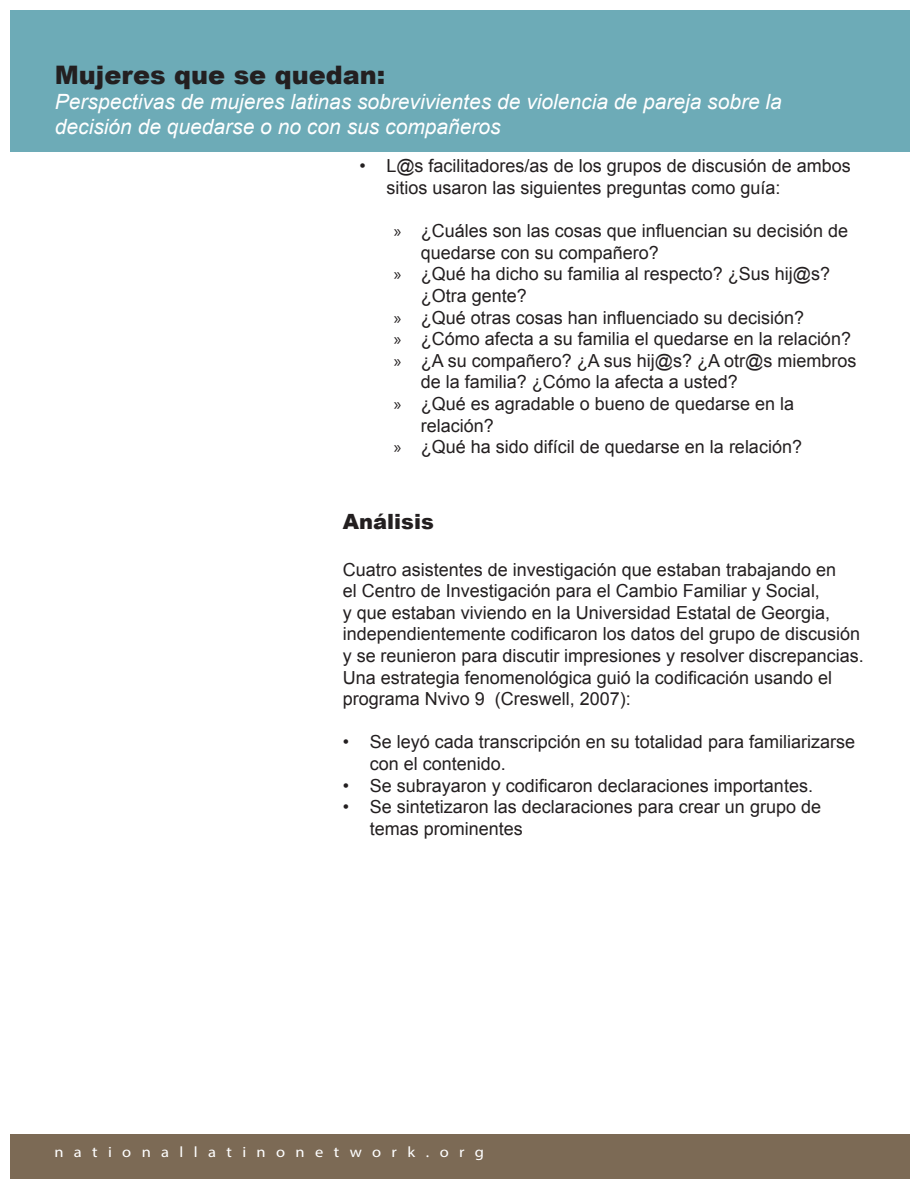
<style>
.page{position:relative;width:918px;height:1188px;background:#fff}
.page>*{position:absolute;margin:0;border:0;box-sizing:border-box;transform-origin:0 0}
.t1{font:900 25.5px "Arial";color:#231f20}
.t2{font:italic 21px/25.2px "Arial";color:#fff}
.t3{font:900 21px "Arial";color:#231f20}
.t4{font:18px/21.6px "Arial";color:#231f20}
.t5{font:15px "Myriad Pro";letter-spacing:.63em;color:#fff;scale:1.1 1}
.s1{font-family:"Myriad Pro"}
</style>
<div class="page">
<div style="left:10px;top:10px;width:899px;height:142px;background:#6dabb7"></div>
<div style="left:10px;top:1134px;width:900px;height:45px;background:#7c6a55"></div>
<h1 class="t1" style="left:55px;top:60px;width:332px">Mujeres que se quedan:</h1>
<p class="t2" style="left:55px;top:89px;width:729px">Perspectivas de mujeres latinas sobrevivientes de violencia de pareja sobre la decisión de quedarse o no con sus compañeros</p>
<p class="t4" style="left:386px;top:156px;width:466px;text-indent:-27px">• L@s facilitadores/as de los grupos de discusión de ambos sitios usaron las siguientes preguntas como guía:</p>
<p class="t4" style="left:421px;top:220px;width:429px;text-indent:-27px"><span class="s1">»</span> ¿Cuáles son las cosas que influencian su decisión de quedarse con su compañero?</p>
<p class="t4" style="left:421px;top:264px;width:411px;text-indent:-27px"><span class="s1">»</span> ¿Qué ha dicho su familia al respecto? ¿Sus hij@s? ¿Otra gente?</p>
<p class="t4" style="left:394px;top:307px;width:412px"><span class="s1">»</span> ¿Qué otras cosas han influenciado su decisión?</p>
<p class="t4" style="left:394px;top:328px;width:459px"><span class="s1">»</span> ¿Cómo afecta a su familia el quedarse en la relación?</p>
<p class="t4" style="left:421px;top:350px;width:437px;text-indent:-27px"><span class="s1">»</span> ¿A su compañero? ¿A sus hij@s? ¿A otr@s miembros de la familia? ¿Cómo la afecta a usted?</p>
<p class="t4" style="left:421px;top:393px;width:375px;text-indent:-27px"><span class="s1">»</span> ¿Qué es agradable o bueno de quedarse en la relación?</p>
<p class="t4" style="left:394px;top:436px;width:410px"><span class="s1">»</span> ¿Qué ha sido difícil de quedarse en la relación?</p>
<p class="t3" style="left:343px;top:510px;width:92px">Análisis</p>
<p class="t4" style="left:343px;top:559px;width:523px">Cuatro asistentes de investigación que estaban trabajando en<br>el Centro de Investigación para el Cambio Familiar y Social,<br>y que estaban viviendo en la Universidad Estatal de Georgia, independientemente codificaron los datos del grupo de discusión y se reunieron para discutir impresiones y resolver discrepancias.<br>Una estrategia fenomenológica guió la codificación usando el programa Nvivo 9 (Creswell, 2007):</p>
<p class="t4" style="left:370px;top:732px;width:487px;text-indent:-27px">• Se leyó cada transcripción en su totalidad para familiarizarse con el contenido.</p>
<p class="t4" style="left:343px;top:775px;width:472px">• Se subrayaron y codificaron declaraciones importantes.</p>
<p class="t4" style="left:370px;top:796px;width:453px;text-indent:-27px">• Se sintetizaron las declaraciones para crear un grupo de temas prominentes</p>
<p class="t5" style="left:54px;top:1143px;width:392px">nationallatinonetwork.org</p>
</div>
